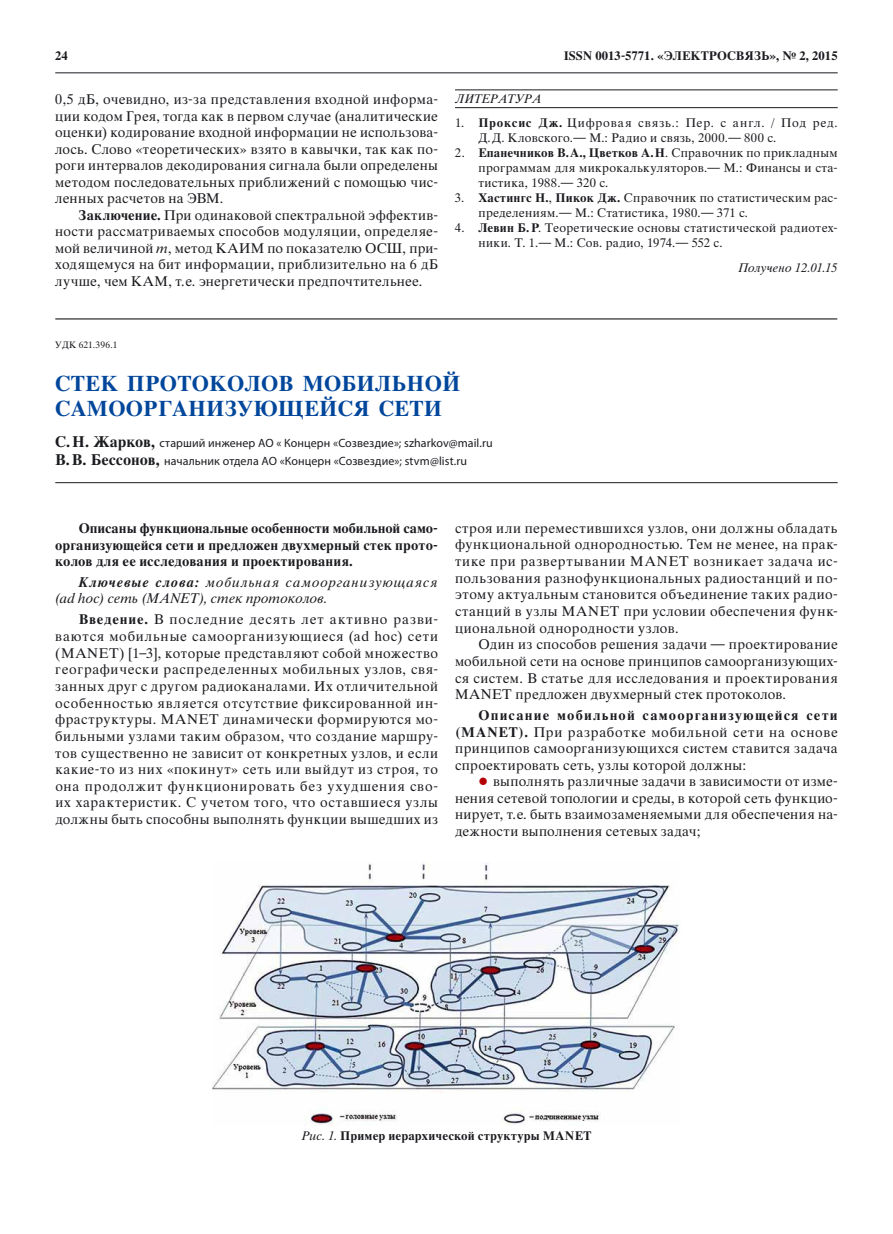
<style>
.page{position:relative;width:893px;height:1234px;background:#fff}
.page>*{position:absolute;margin:0;border:0;box-sizing:border-box;transform-origin:0 0}
.t1{font:700 21px/25.5px "Thames C";letter-spacing:.01em;color:#00469b}
.t2{font:13.5px/16.6px "Thames C";letter-spacing:.03em;color:#1b1c20;text-align:justify}
.t3{font:700 13.5px/16.5px "Thames C";letter-spacing:.015em;color:#1b1c20;text-align:justify}
.t4{font:italic 13.5px/16.5px "Thames C";letter-spacing:.06em;color:#1b1c20}
.t5{font:12px/15px "Thames C";letter-spacing:.035em;color:#1b1c20}
.t6{font:12px/18px "Myriad Pro";letter-spacing:.005em;color:#1b1c20}
.t7{font:700 12px "Thames C";color:#1b1c20}
.t8{font:italic 12px "Thames C";letter-spacing:.01em;color:#1b1c20}
.t9{font:9px "Thames C";letter-spacing:.01em;color:#1b1c20}
.s1{font-weight:700}
.s2{font-style:italic}
.s3{font-family:"Thames C";font-weight:700;font-size:15px}
.s4{font-weight:400;font-style:italic}
</style>
<div class="page">
<hr style="left:55px;top:72px;width:783px;height:1px;background:#1b1c20">
<hr style="left:455px;top:89px;width:383px;height:1px;background:#1b1c20">
<hr style="left:455px;top:107px;width:383px;height:1px;background:#1b1c20">
<hr style="left:55px;top:318px;width:782px;height:1px;background:#1b1c20">
<hr style="left:55px;top:482px;width:783px;height:1px;background:#1b1c20">
<img style="left:213px;top:862px;width:466px;height:263px">
<p class="t7" style="left:55px;top:48px;width:14px">24</p>
<p class="t7" style="left:564px;top:48px;width:275px">ISSN 0013-5771. «ЭЛЕКТРОСВЯЗЬ», № 2, 2015</p>
<p class="t2" style="left:55px;top:91px;width:384px">0,5 дБ, очевидно, из-за представления входной информа&shy;ции кодом Грея, тогда как в первом случае (аналитические оценки) кодирование входной информации не использова&shy;лось. Слово «теоретических» взято в кавычки, так как по&shy;роги интервалов декодирования сигнала были определены методом последовательных приближений с помощью чис&shy;ленных расчетов на ЭВМ.</p>
<p class="t2" style="left:55px;top:207px;width:384px;text-indent:23px"><span class="s1">Заключение.</span> При одинаковой спектральной эффектив&shy;ности рассматриваемых способов модуляции, определяе&shy;мой величиной <span class="s2">m</span>, метод КАИМ по показателю ОСШ, при&shy;ходящемуся на бит информации, приблизительно на 6 дБ лучше, чем КАМ, т.е. энергетически предпочтительнее.</p>
<p class="t8" style="left:455px;top:92px;width:88px">ЛИТЕРАТУРА</p>
<p class="t5" style="left:478px;top:115px;width:361px;text-indent:-23px">1. <span class="s1">Проксис Дж.</span> Цифровая связь.: Пер. с англ. / Под ред.<br>Д.Д. Кловского.— М.: Радио и связь, 2000.— 800 с.</p>
<p class="t5" style="left:478px;top:145px;width:361px;text-align:justify;text-indent:-23px">2. <span class="s1">Епанечников В.А., Цветков А.Н</span>. Справочник по прикладным программам для микрокалькуляторов.— М.: Финансы и ста&shy;тистика, 1988.— 320 с.</p>
<p class="t5" style="left:478px;top:190px;width:361px;text-indent:-23px">3. <span class="s1">Хастингс Н.</span>, <span class="s1">Пикок Дж.</span> Справочник по статистическим рас&shy;пределениям.— М.: Статистика, 1980.— 371 с.</p>
<p class="t5" style="left:478px;top:220px;width:361px;text-indent:-23px">4. <span class="s1">Левин Б.Р</span>. Теоретические основы статистической радиотех&shy;ники. Т. 1.— М.: Сов. радио, 1974.— 552 с.</p>
<p class="t8" style="left:739px;top:260px;width:100px">Получено 12.01.15</p>
<p class="t9" style="left:55px;top:340px;width:64px">УДК 621.396.1</p>
<h1 class="t1" style="left:55px;top:370px;width:407px">СТЕК ПРОТОКОЛОВ МОБИЛЬНОЙ<br>САМООРГАНИЗУЮЩЕЙСЯ СЕТИ</h1>
<p class="t6" style="left:55px;top:434px;width:439px"><span class="s3">С.Н. Жарков,</span> старший инженер АО « Концерн «Созвездие»; szharkov@mail.ru<br><span class="s3">В.В. Бессонов,</span> начальник отдела АО «Концерн «Созвездие»; stvm@list.ru</p>
<p class="t3" style="left:55px;top:520px;width:384px;text-indent:23px">Описаны функциональные особенности мобильной само&shy;организующейся сети и предложен двухмерный стек прото&shy;колов для ее исследования и проектирования.</p>
<p class="t4" style="left:55px;top:574px;width:384px;text-indent:23px"><span class="s1">Ключевые слова:</span> мобильная самоорганизующаяся (ad hoc) сеть (MANET), стек протоколов.</p>
<p class="t2" style="left:55px;top:611px;width:384px;text-indent:23px"><span class="s1">Введение.</span> В последние десять лет активно разви&shy;ваются мобильные самоорганизующиеся (ad hoc) сети (MANET) [1–3], которые представляют собой множество географически распределенных мобильных узлов, свя&shy;занных друг с другом радиоканалами. Их отличительной особенностью является отсутствие фиксированной ин&shy;фраструктуры. MANET динамически формируются мо&shy;бильными узлами таким образом, что создание маршру&shy;тов существенно не зависит от конкретных узлов, и если какие-то из них «покинут» сеть или выйдут из строя, то она продолжит функционировать без ухудшения сво&shy;их характеристик. С учетом того, что оставшиеся узлы должны быть способны выполнять функции вышедших из</p>
<p class="t2" style="left:455px;top:520px;width:384px">строя или переместившихся узлов, они должны обладать функциональной однородностью. Тем не менее, на прак&shy;тике при развертывании MANET возникает задача ис&shy;пользования разнофункциональных радиостанций и по&shy;этому актуальным становится объединение таких радио&shy;станций в узлы MANET при условии обеспечения функ&shy;циональной однородности узлов.</p>
<p class="t2" style="left:455px;top:636px;width:384px;text-indent:23px">Один из способов решения задачи — проектирование мобильной сети на основе принципов самоорганизующих&shy;ся систем. В статье для исследования и проектирования MANET предложен двухмерный стек протоколов.</p>
<p class="t2" style="left:455px;top:707px;width:384px;text-indent:23px"><span class="s1">Описание мобильной самоорганизующейся сети (MANET).</span> При разработке мобильной сети на основе принципов самоорганизующихся систем ставится задача спроектировать сеть, узлы которой должны:</p>
<p class="t2" style="left:455px;top:773px;width:384px;text-indent:38px">выполнять различные задачи в зависимости от изме&shy;нения сетевой топологии и среды, в которой сеть функцио&shy;нирует, т.е. быть взаимозаменяемыми для обеспечения на&shy;дежности выполнения сетевых задач;</p>
<p class="t7" style="left:302px;top:1128px;width:291px"><span class="s4">Рис. 1.</span> Пример иерархической структуры MANET</p>
</div>
